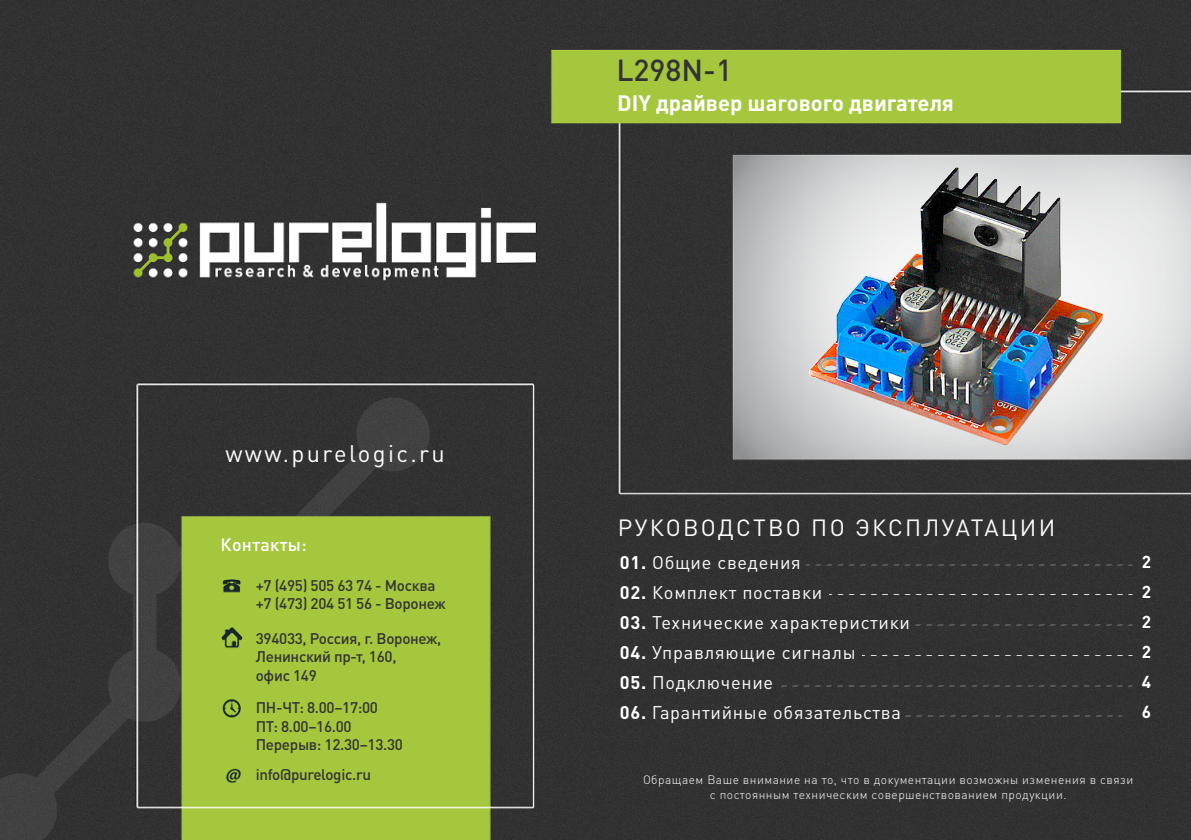
<style>
.page{position:relative;width:1191px;height:840px;background:#fff}
.page>*{position:absolute;margin:0;border:0;box-sizing:border-box;transform-origin:0 0}
.t1{font:500 30px "DIN Pro";color:#333334}
.t2{font:23.8px "DIN Pro";letter-spacing:.1em;color:#fff}
.t3{font:23.2px "DIN Pro";letter-spacing:.1em;color:#fff}
.t4{font:700 22px "DIN Pro";color:#fff}
.t5{font:18.2px "DIN Pro";letter-spacing:.04em;color:#fff}
.t6{font:500 17.8px "DIN Pro";letter-spacing:.02em;color:#fff}
.t7{font:700 17.2px/30px "DIN Pro";color:#fff;text-align:justify}
.t8{font:500 15.2px/18.2px "DIN Pro";letter-spacing:-.02em;color:#333334}
.t9{font:300 12px/14.4px "DIN Pro";letter-spacing:.04em;color:#fff;text-align:center}
.s1{font-weight:700}
</style>
<div class="page">
<img style="left:0;top:0;width:1190px;height:839px">
<img style="left:806px;top:560px;width:333px;height:7px">
<img style="left:829px;top:589px;width:310px;height:8px">
<img style="left:862px;top:650px;width:277px;height:8px">
<img style="left:916px;top:619px;width:223px;height:8px">
<img style="left:778px;top:680px;width:361px;height:8px">
<img style="left:733px;top:155px;width:458px;height:304px">
<img style="left:905px;top:711px;width:223px;height:7px">
<h2 class="t2" style="left:225px;top:436px;width:221px">www.purelogic.ru</h2>
<p class="t6" style="left:220px;top:532px;width:88px">Контакты:</p>
<p class="t8" style="left:256px;top:575px;width:191px">+7 (495) 505 63 74 - Москва +7 (473) 204 51 56 - Воронеж</p>
<p class="t8" style="left:256px;top:628px;width:187px">394033, Россия, г. Воронеж,<br>Ленинский пр-т, 160,<br>офис 149</p>
<p class="t8" style="left:256px;top:697px;width:149px">ПН-ЧТ: 8.00–17:00<br>ПТ: 8.00–16.00<br>Перерыв: 12.30–13.30</p>
<p class="t8" style="left:256px;top:764px;width:117px">info@purelogic.ru</p>
<h1 class="t1" style="left:616px;top:50px;width:117px">L298N-1</h1>
<h3 class="t4" style="left:617px;top:88px;width:338px">DIY драйвер шагового двигателя</h3>
<h3 class="t3" style="left:618px;top:511px;width:439px">РУКОВОДСТВО ПО ЭКСПЛУАТАЦИИ</h3>
<p class="t5" style="left:620px;top:549px;width:182px"><span class="s1">01.</span> Общие сведения</p>
<p class="t5" style="left:620px;top:579px;width:204px"><span class="s1">02.</span> Комплект поставки</p>
<p class="t5" style="left:620px;top:609px;width:292px"><span class="s1">03.</span> Технические характеристики</p>
<p class="t5" style="left:620px;top:639px;width:238px"><span class="s1">04.</span> Управляющие сигналы</p>
<p class="t5" style="left:620px;top:669px;width:155px"><span class="s1">05.</span> Подключение</p>
<p class="t5" style="left:620px;top:699px;width:283px"><span class="s1">06.</span> Гарантийные обязательства</p>
<p class="t7" style="left:1141px;top:546px;width:11px">2<br>2<br>2<br>2<br>4<br>6</p>
<p class="t9" style="left:643px;top:772px;width:492px">Обращаем Ваше внимание на то, что в документации возможны изменения в связи с постоянным техническим совершенствованием продукции.</p>
</div>
